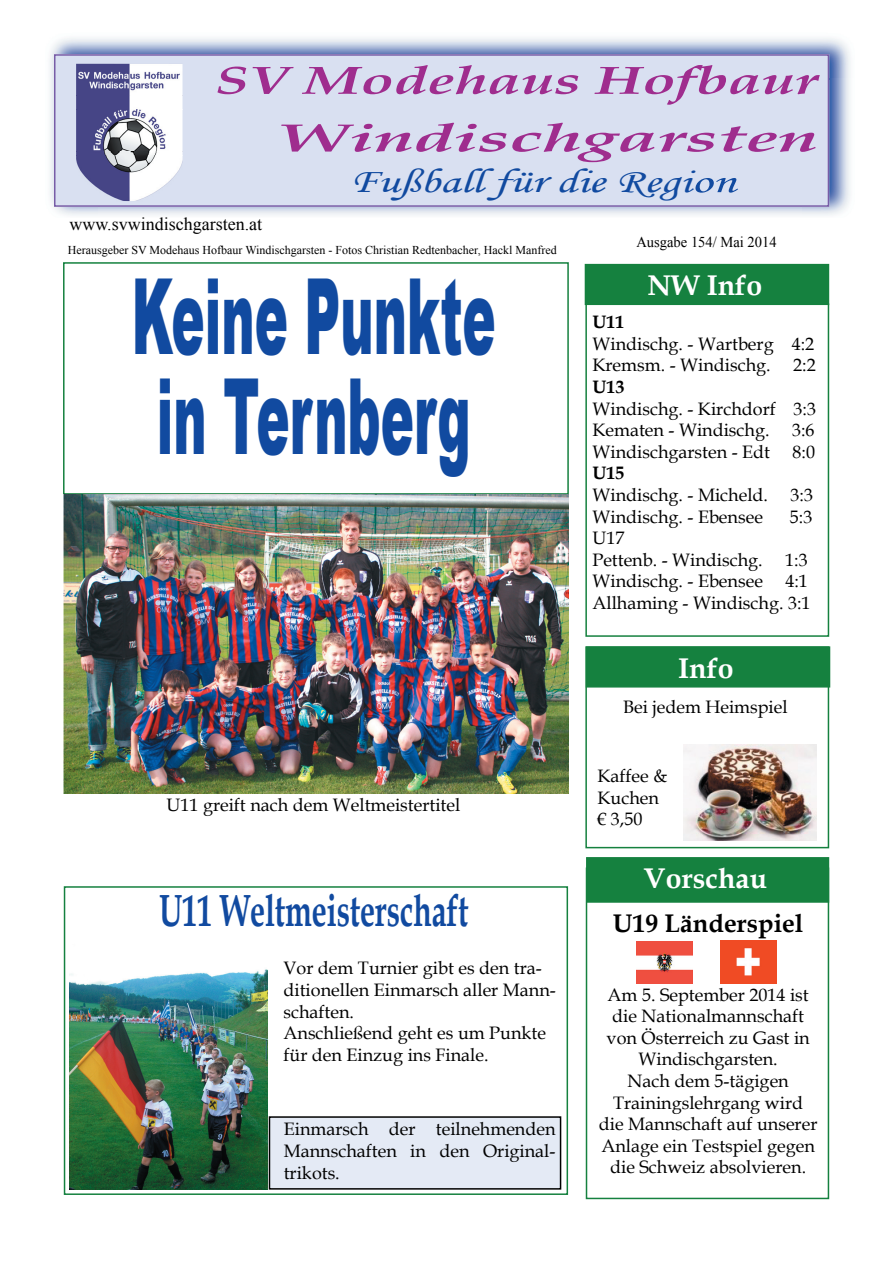
<style>
.page{position:relative;width:893px;height:1263px;background:#fff}
.page>*{position:absolute;margin:0;border:0;box-sizing:border-box;transform-origin:0 0}
.t1{font:900 105px/100.5px "Arial";color:#114aa0;scale:.47 1}
.t2{font:700 45px "Book Antiqua";color:#114aa0;scale:.67 1}
.t3{font:italic 700 39.3px/57.6px "Book Antiqua";color:#9f2d8e;text-align:right;scale:1.52 1}
.t4{font:34.5px "Monotype Corsiva";color:#114aa0;scale:1.39 1}
.t5{font:700 28.5px "Book Antiqua";color:#fff}
.t6{font:700 25.5px "Book Antiqua";color:#000}
.t7{font:18px/21.6px "Book Antiqua";color:#000}
.t8{font:18px "Times New Roman";color:#000}
.t9{font:700 18px "Book Antiqua";color:#000}
.t10{font:15px "Times New Roman";color:#000}
.t11{font:12px "Times New Roman";color:#000}
</style>
<div class="page">
<div style="left:585px;top:303px;width:244px;height:334px;border:2px solid #15813f"></div>
<div style="left:586px;top:867px;width:243px;height:332px;border:2px solid #15813f"></div>
<img style="left:49px;top:38px;width:802px;height:40px">
<img style="left:801px;top:78px;width:49px;height:138px">
<div style="left:54px;top:54px;width:775px;height:153px;background:#d9e0f1"></div>
<div style="left:63px;top:262px;width:506px;height:233px;border:2px solid #15813f"></div>
<div style="left:64px;top:886px;width:504px;height:309px;border:2px solid #15813f"></div>
<img style="left:76px;top:64px;width:107px;height:137px">
<img style="left:76px;top:95px;width:107px;height:1px">
<img style="left:76px;top:151px;width:107px;height:1px">
<div style="left:269px;top:1117px;width:292px;height:72px;background:#e4eaf5"></div>
<div style="left:269px;top:1116px;width:292px;height:73px;border:2px solid #000"></div>
<img style="left:637px;top:941px;width:55px;height:43px">
<img style="left:721px;top:941px;width:55px;height:42px">
<div style="left:587px;top:858px;width:241px;height:44px;background:#15813f"></div>
<div style="left:586px;top:857px;width:243px;height:46px;border:2px solid #15813f"></div>
<div style="left:585px;top:265px;width:243px;height:39px;background:#15813f"></div>
<div style="left:585px;top:264px;width:244px;height:41px;border:2px solid #15813f"></div>
<div style="left:585px;top:646px;width:244px;height:202px;border:2px solid #15813f"></div>
<img style="left:684px;top:744px;width:132px;height:97px">
<div style="left:586px;top:647px;width:243px;height:40px;background:#15813f"></div>
<div style="left:586px;top:646px;width:244px;height:41px;border:2px solid #15813f"></div>
<img style="left:64px;top:495px;width:504px;height:299px">
<img style="left:69px;top:969px;width:199px;height:221px">
<h3 class="t3" style="left:216px;top:51px;width:398px">SV Modehaus Hofbaur<br>Windischgarsten</h3>
<p class="t8" style="left:69px;top:211px;width:194px">www.svwindischgarsten.at</p>
<h3 class="t4" style="left:350px;top:161px;width:279px">Fußball für die Region</h3>
<p class="t11" style="left:68px;top:242px;width:490px">Herausgeber SV Modehaus Hofbaur Windischgarsten - Fotos Christian Redtenbacher, Hackl Manfred</p>
<h1 class="t1" style="left:132px;top:263px;width:776px">Keine Punkte in Ternberg</h1>
<p class="t7" style="left:166px;top:794px;width:295px">U11 greift nach dem Weltmeistertitel</p>
<h2 class="t2" style="left:159px;top:880px;width:463px">U11 Weltmeisterschaft</h2>
<p class="t7" style="left:284px;top:957px;width:274px">Vor dem Turnier gibt es den tra&shy;ditionellen Einmarsch aller Mann&shy;schaften.<br>Anschließend geht es um Punkte für den Einzug ins Finale.</p>
<p class="t7" style="left:284px;top:1118px;width:273px;text-align:justify">Einmarsch der teilnehmenden Mannschaften in den Original&shy;trikots.</p>
<p class="t10" style="left:636px;top:232px;width:142px">Ausgabe 154/ Mai 2014</p>
<h3 class="t5" style="left:647px;top:266px;width:116px">NW Info</h3>
<p class="t9" style="left:592px;top:310px;width:34px">U11</p>
<p class="t7" style="left:592px;top:332px;width:223px">Windischg. - Wartberg 4:2<br>Kremsm. - Windischg.</p>
<p class="t7" style="left:793px;top:354px;width:24px">2:2</p>
<p class="t9" style="left:592px;top:374px;width:34px">U13</p>
<p class="t7" style="left:592px;top:397px;width:225px;text-align:justify">Windischg. - Kirchdorf 3:3<br>Kematen - Windischg. 3:6<br>Windischgarsten - Edt</p>
<p class="t7" style="left:793px;top:440px;width:24px">8:0</p>
<p class="t9" style="left:592px;top:461px;width:34px">U15</p>
<p class="t7" style="left:592px;top:484px;width:222px">Windischg. - Micheld. 3:3<br>Windischg. - Ebensee</p>
<p class="t7" style="left:790px;top:505px;width:24px">5:3</p>
<p class="t7" style="left:592px;top:527px;width:172px">U17<br>Pettenb. - Windischg.</p>
<p class="t7" style="left:592px;top:548px;width:220px;text-indent:193px">1:3<br>Windischg. - Ebensee 4:1<br>Allhaming - Windischg. 3:1</p>
<h3 class="t5" style="left:678px;top:648px;width:57px">Info</h3>
<p class="t7" style="left:623px;top:695px;width:166px">Bei jedem Heimspiel</p>
<p class="t7" style="left:597px;top:765px;width:72px">Kaffee &amp;<br>Kuchen € 3,50</p>
<h3 class="t5" style="left:644px;top:859px;width:125px">Vorschau</h3>
<h3 class="t6" style="left:613px;top:906px;width:192px">U19 Länderspiel</h3>
<p class="t7" style="left:599px;top:983px;width:220px;text-align:center">Am 5. September 2014 ist die Nationalmannschaft von Österreich zu Gast in<br>Windischgarsten.<br>Nach dem 5-tägigen<br>Trainingslehrgang wird die Mannschaft auf unserer<br>Anlage ein Testspiel gegen die Schweiz absolvieren.</p>
</div>
